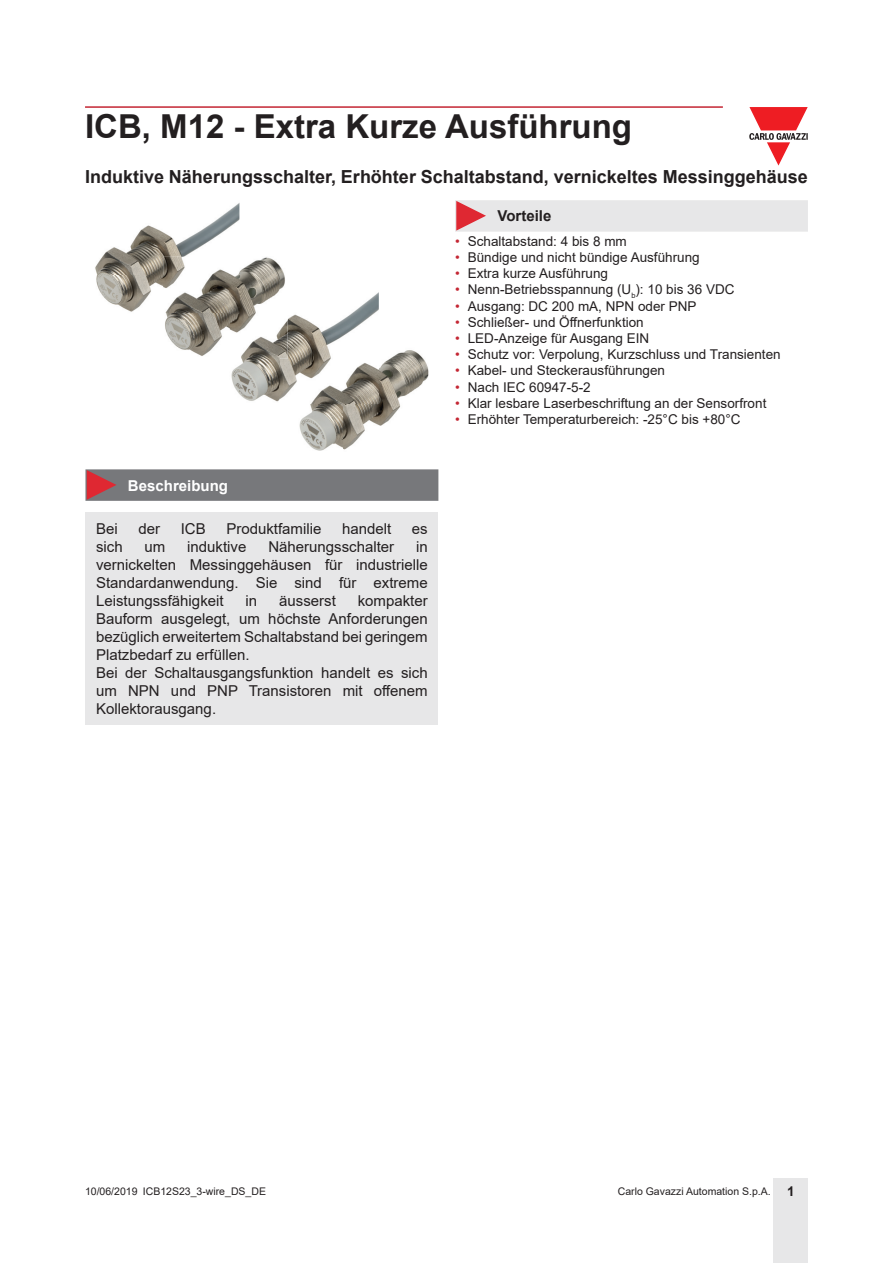
<style>
.page{position:relative;width:893px;height:1263px;background:#fff}
.page>*{position:absolute;margin:0;border:0;box-sizing:border-box;transform-origin:0 0}
.t1{font:700 33px "Arial";color:#231f20}
.Titolo02{font:700 18px "Arial";color:#231f20}
.Testo{font:15px/18px "Arial";color:#231f20;text-align:justify}
.Titolo04{font:700 15px "Arial";color:#fff}
.Titolo03{font:700 15px "Arial";color:#231f20}
.t2{font:13.5px "Arial";color:#231f20}
.t3{font:10.5px "Arial";color:#231f20}
.s1{color:#c42633}
.s2{font-weight:700;font-size:13.5px}
</style>
<div class="page">
<hr style="left:85px;top:106px;width:638px;height:2px;background:#c42633">
<div style="left:774px;top:1178px;width:34px;height:85px;background:#e7e7e8"></div>
<svg style="left:749px;top:107px;width:59px;height:59px"></svg>
<div style="left:85px;top:513px;width:353px;height:212px;background:#e7e7e8"></div>
<img style="left:239px;top:257px;width:46px;height:33px">
<img style="left:165px;top:313px;width:65px;height:43px">
<img style="left:279px;top:292px;width:100px;height:73px">
<img style="left:231px;top:359px;width:48px;height:43px">
<img style="left:279px;top:365px;width:19px;height:35px">
<img style="left:230px;top:290px;width:58px;height:69px">
<img style="left:342px;top:350px;width:87px;height:100px">
<img style="left:299px;top:403px;width:43px;height:48px">
<img style="left:298px;top:346px;width:81px;height:57px">
<img style="left:95px;top:203px;width:144px;height:72px">
<img style="left:96px;top:275px;width:67px;height:37px">
<img style="left:163px;top:257px;width:76px;height:56px">
<img style="left:230px;top:290px;width:9px;height:23px">
<svg style="left:85px;top:469px;width:353px;height:32px"></svg>
<div style="left:455px;top:200px;width:353px;height:32px;background:#e7e7e8"></div>
<h1 class="t1" style="left:85px;top:103px;width:549px">ICB, M12 - Extra Kurze Ausführung</h1>
<p class="Titolo02" style="left:85px;top:164px;width:724px">Induktive Näherungsschalter, Erhöhter Schaltabstand, vernickeltes Messinggehäuse</p>
<p class="Titolo04" style="left:128px;top:475px;width:102px">Beschreibung</p>
<p class="Testo" style="left:96px;top:520px;width:23px">Bei</p>
<p class="Testo" style="left:138px;top:520px;width:23px">der</p>
<p class="Testo" style="left:181px;top:520px;width:27px">ICB</p>
<p class="Testo" style="left:226px;top:520px;width:97px">Produktfamilie</p>
<p class="Testo" style="left:342px;top:520px;width:51px">handelt</p>
<p class="Testo" style="left:412px;top:520px;width:17px">es</p>
<p class="Testo" style="left:96px;top:538px;width:28px">sich</p>
<p class="Testo" style="left:145px;top:538px;width:22px">um</p>
<p class="Testo" style="left:187px;top:538px;width:61px">induktive</p>
<p class="Testo" style="left:268px;top:538px;width:127px">Näherungsschalter</p>
<p class="Testo" style="left:96px;top:538px;width:333px;text-indent:320px">in vernickelten Messinggehäusen für industrielle Standardanwendung. Sie sind für extreme Leistungssfähigkeit</p>
<p class="Testo" style="left:246px;top:592px;width:13px">in</p>
<p class="Testo" style="left:279px;top:592px;width:58px">äusserst</p>
<p class="Testo" style="left:96px;top:592px;width:333px;text-indent:262px">kompakter Bauform ausgelegt, um höchste Anforderungen bezüglich erweitertem Schaltabstand bei geringem Platzbedarf zu erfüllen.</p>
<p class="Testo" style="left:96px;top:664px;width:333px">Bei der Schaltausgangsfunktion handelt es sich um NPN und PNP Transistoren mit offenem Kollektorausgang.</p>
<p class="Titolo03" style="left:497px;top:206px;width:55px">Vorteile</p>
<p class="t2" style="left:455px;top:232px;width:173px"><span class="s1">•</span> Schaltabstand: 4 bis 8 mm</p>
<p class="t2" style="left:455px;top:248px;width:246px"><span class="s1">•</span> Bündige und nicht bündige Ausführung</p>
<p class="t2" style="left:455px;top:264px;width:155px"><span class="s1">•</span> Extra kurze Ausführung</p>
<p class="t2" style="left:455px;top:280px;width:281px"><span class="s1">•</span> Nenn-Betriebsspannung (U<sub>b</sub>): 10 bis 36 VDC</p>
<p class="t2" style="left:455px;top:296px;width:243px"><span class="s1">•</span> Ausgang: DC 200 mA, NPN oder PNP</p>
<p class="t2" style="left:455px;top:313px;width:190px"><span class="s1">•</span> Schließer- und Öffnerfunktion</p>
<p class="t2" style="left:455px;top:329px;width:196px"><span class="s1">•</span> LED-Anzeige für Ausgang EIN</p>
<p class="t2" style="left:455px;top:345px;width:327px"><span class="s1">•</span> Schutz vor: Verpolung, Kurzschluss und Transienten</p>
<p class="t2" style="left:455px;top:361px;width:212px"><span class="s1">•</span> Kabel- und Steckerausführungen</p>
<p class="t2" style="left:455px;top:377px;width:137px"><span class="s1">•</span> Nach IEC 60947-5-2</p>
<p class="t2" style="left:455px;top:394px;width:313px"><span class="s1">•</span> Klar lesbare Laserbeschriftung an der Sensorfront</p>
<p class="t2" style="left:455px;top:410px;width:287px"><span class="s1">•</span> Erhöhter Temperaturbereich: -25°C bis +80°C</p>
<p class="t3" style="left:85px;top:1183px;width:182px">10/06/2019 ICB12S23_3-wire_DS_DE</p>
<p class="t3" style="left:618px;top:1183px;width:178px">Carlo Gavazzi Automation S.p.A. <span class="s2">1</span></p>
</div>
